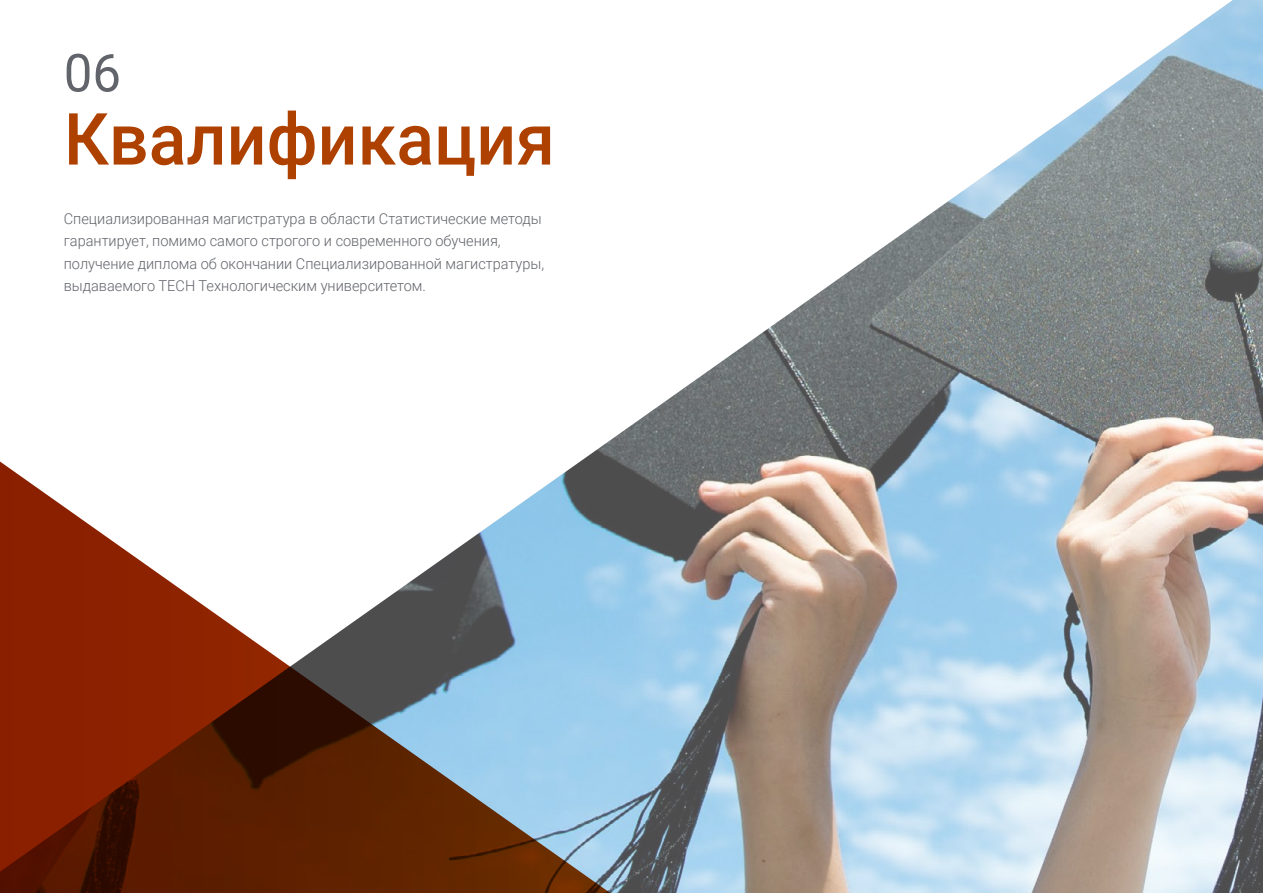
<style>
.page{position:relative;width:1263px;height:893px;background:#fff}
.page>*{position:absolute;margin:0;border:0;box-sizing:border-box;transform-origin:0 0}
.t1{font:500 72px "Roboto";color:#ae4000}
.t2{font:52.5px "Roboto";color:#61646a}
.t3{font:300 15px/22.5px "Roboto";color:#61646a}
</style>
<div class="page">
<img style="left:602px;top:0;width:661px;height:893px">
<svg style="left:0;top:446px;width:640px;height:447px"></svg>
<h2 class="t2" style="left:64px;top:36px;width:59px">06</h2>
<h1 class="t1" style="left:64px;top:89px;width:493px">Квалификация</h1>
<p class="t3" style="left:64px;top:207px;width:482px">Специализированная магистратура в области Статистические методы гарантирует, помимо самого строгого и современного обучения, получение диплома об окончании Специализированной магистратуры, выдаваемого TECH Технологическим университетом.</p>
</div>
